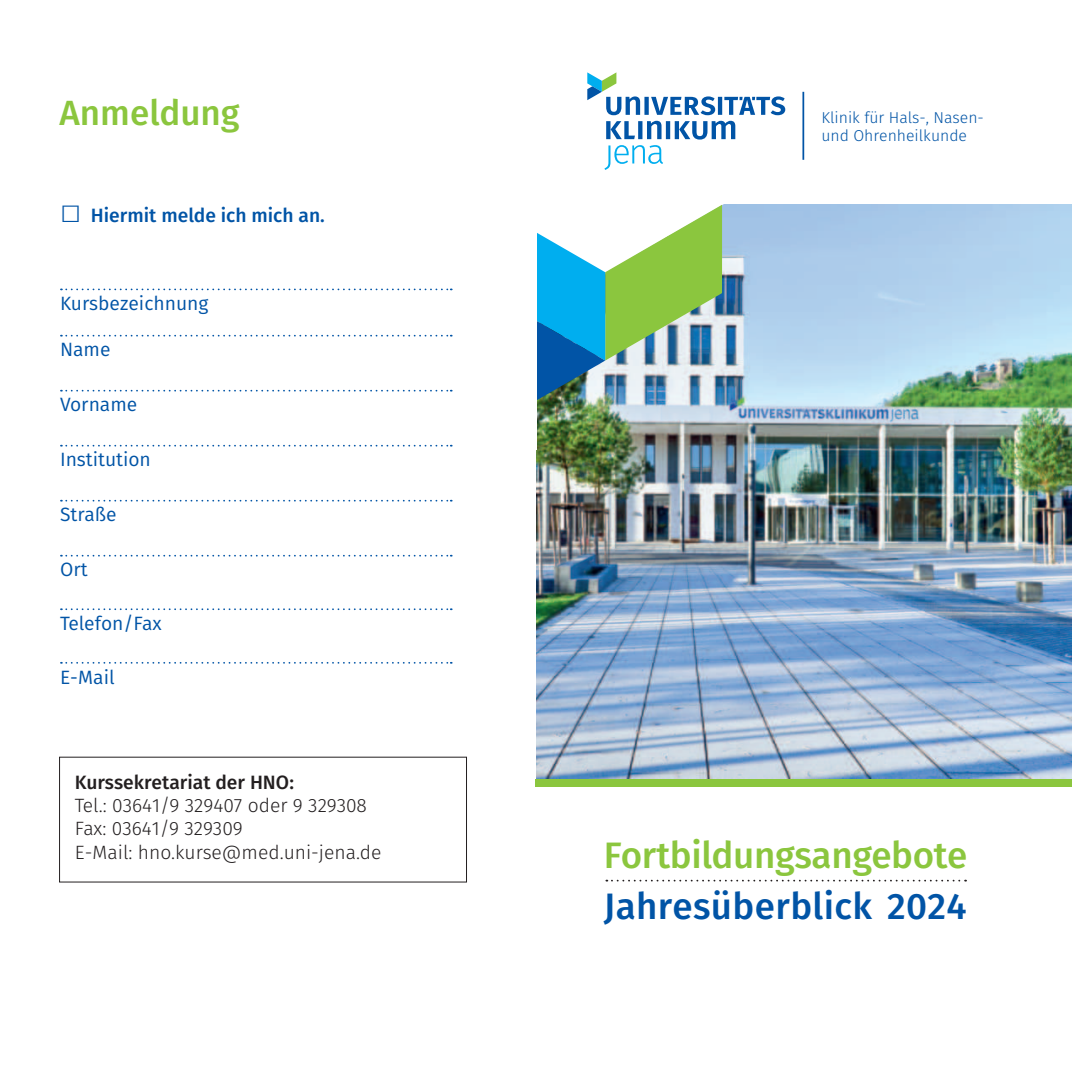
<style>
.page{position:relative;width:1072px;height:1072px;background:#fff}
.page>*{position:absolute;margin:0;border:0;box-sizing:border-box;transform-origin:0 0}
.Fliesstext{font:500 36.75px "Fira Sans";letter-spacing:-.01em;color:#8bc63e}
.U1{font:500 36.75px "Fira Sans";letter-spacing:.01em;color:#0154a6}
.U1-2{font:500 35px "Fira Sans";color:#8bc63e}
.t1{font:300 19.25px "Fira Sans";color:#231f20}
.Anmeldung{font:19.25px "Fira Sans";color:#0154a6}
.Fliesstext-2{font:500 19.25px "Fira Sans";color:#0154a6}
.t2{font:500 19.25px "Fira Sans";color:#231f20}
.Fliesstext-3{font:300 15.75px/17.5px "Fira Sans";color:#0154a6}
.s1{font-family:"Arial";font-weight:400;font-size:35px}
</style>
<div class="page">
<img style="left:536px;top:312px;width:535px;height:467px">
<div style="left:536px;top:779px;width:535px;height:7px;background:#8bc63e"></div>
<svg style="left:722px;top:91px;width:349px;height:221px"></svg>
<svg style="left:587px;top:72px;width:198px;height:98px"></svg>
<hr style="left:802px;top:92px;width:2px;height:68px;background:#0154a6">
<svg style="left:606px;top:879px;width:360px;height:2px"></svg>
<svg style="left:61px;top:288px;width:391px;height:2px"></svg>
<svg style="left:61px;top:335px;width:391px;height:1px"></svg>
<svg style="left:61px;top:390px;width:391px;height:1px"></svg>
<svg style="left:61px;top:445px;width:391px;height:1px"></svg>
<svg style="left:61px;top:500px;width:391px;height:1px"></svg>
<svg style="left:61px;top:555px;width:391px;height:1px"></svg>
<svg style="left:61px;top:608px;width:391px;height:2px"></svg>
<svg style="left:61px;top:662px;width:391px;height:1px"></svg>
<img style="left:536px;top:205px;width:186px;height:223px">
<p class="U1-2" style="left:60px;top:84px;width:182px">Anmeldung</p>
<p class="Fliesstext-2" style="left:60px;top:199px;width:266px"><span class="s1">□</span> Hiermit melde ich mich an.</p>
<p class="Anmeldung" style="left:60px;top:289px;width:150px">Kursbezeichnung</p>
<p class="Anmeldung" style="left:60px;top:335px;width:52px">Name</p>
<p class="Anmeldung" style="left:60px;top:390px;width:79px">Vorname</p>
<p class="Anmeldung" style="left:60px;top:445px;width:92px">Institution</p>
<p class="Anmeldung" style="left:60px;top:500px;width:58px">Straße</p>
<p class="Anmeldung" style="left:60px;top:555px;width:29px">Ort</p>
<p class="Anmeldung" style="left:60px;top:609px;width:103px">Telefon/Fax</p>
<p class="Anmeldung" style="left:60px;top:662px;width:56px">E-Mail</p>
<p class="t2" style="left:75px;top:767px;width:220px">Kurssekretariat der HNO:</p>
<p class="t1" style="left:75px;top:792px;width:293px">Tel.: 03641/9 329407 oder 9 329308</p>
<p class="t1" style="left:75px;top:815px;width:169px">Fax: 03641/9 329309</p>
<p class="t1" style="left:75px;top:838px;width:308px">E-Mail: hno.kurse@med.uni-jena.de</p>
<p class="Fliesstext-3" style="left:821px;top:109px;width:164px">Klinik für Hals-, Nasen&shy;und Ohrenheilkunde</p>
<p class="Fliesstext" style="left:604px;top:825px;width:365px">Fortbildungsangebote</p>
<p class="U1" style="left:604px;top:876px;width:364px">Jahresüberblick 2024</p>
</div>
